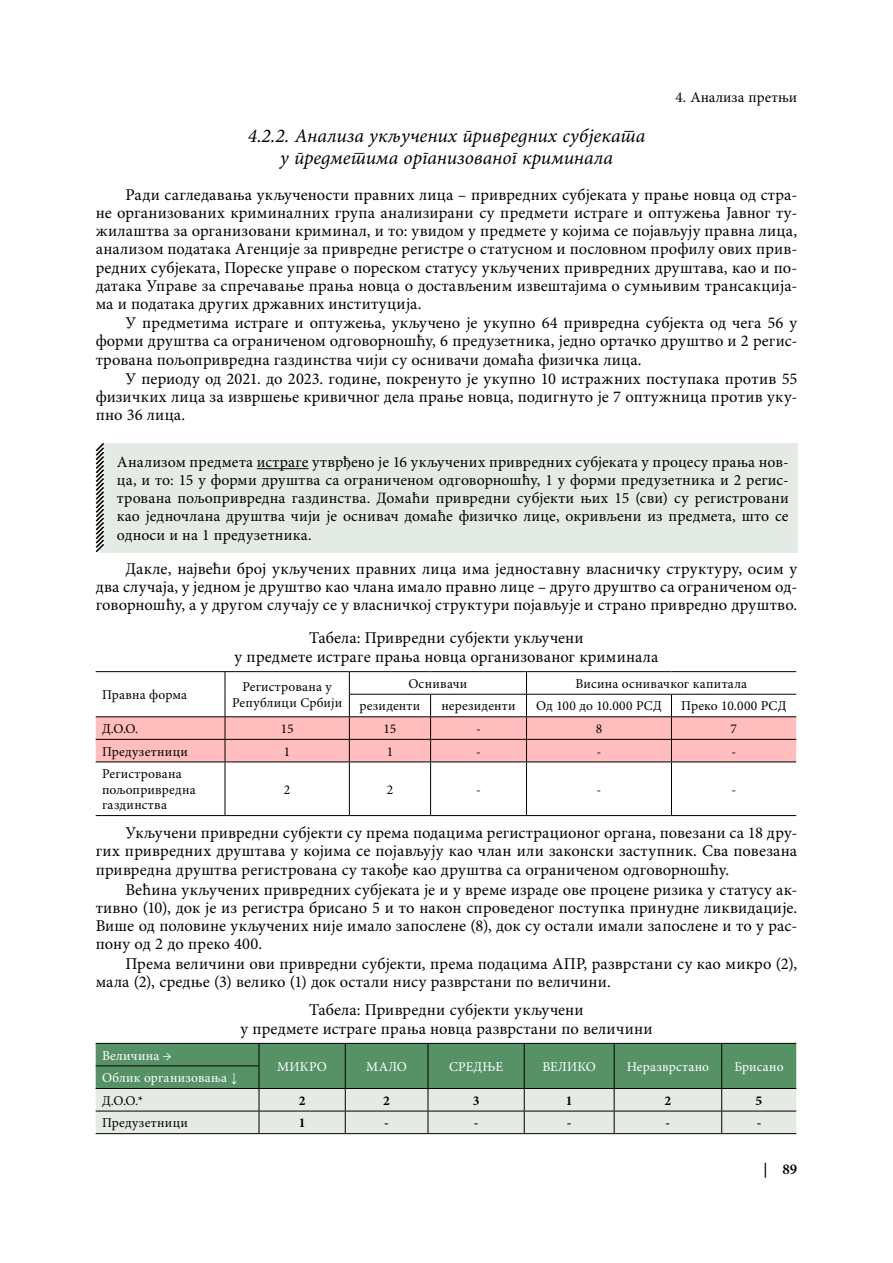
<style>
.page{position:relative;width:893px;height:1263px;background:#fff}
.page>*{position:absolute;margin:0;border:0;box-sizing:border-box;transform-origin:0 0}
.Podnaslov_1{font:italic 19.5px/22.5px "Minion Pro";color:#000;text-align:center}
.Body_-_2{font:16.5px/18.1px "Minion Pro";letter-spacing:.01em;color:#000;text-align:justify}
.Body_text_ST_-1{font:16.5px/18.5px "Minion Pro";letter-spacing:.01em;color:#000;text-align:justify}
.Tabela_naslov{font:16.5px/19px "Minion Pro";letter-spacing:.01em;color:#000;text-align:center}
.t1{font:15.75px/18.1px "Minion Pro";letter-spacing:.015em;color:#000;text-align:justify}
.t2{font:15px "Minion Pro";color:#000}
.t3{font:600 15px "Minion Pro";color:#000}
.Tabela_text{font:13.5px/15.6px "Minion Pro";letter-spacing:.02em;color:#000;text-align:center}
.Tabela_text-2{font:13.5px "Minion Pro";letter-spacing:.015em;color:#fff}
.Tabela_text-3{font:700 13.5px "Minion Pro";color:#000}
.s1{font-weight:700}
.s2{font-family:"Times New Roman"}
</style>
<div class="page">
<div style="left:100px;top:443px;width:697px;height:109px;background:#e4ebe4"></div>
<svg style="left:95px;top:443px;width:11px;height:110px"></svg>
<hr style="left:257px;top:468px;width:52px;height:1px;background:#000">
<hr style="left:96px;top:671px;width:129px;height:1px;background:#000">
<hr style="left:225px;top:671px;width:124px;height:1px;background:#000">
<hr style="left:349px;top:671px;width:82px;height:1px;background:#000">
<hr style="left:431px;top:671px;width:95px;height:1px;background:#000">
<hr style="left:526px;top:671px;width:145px;height:1px;background:#000">
<hr style="left:671px;top:671px;width:125px;height:1px;background:#000">
<hr style="left:96px;top:815px;width:129px;height:1px;background:#000">
<hr style="left:225px;top:815px;width:124px;height:1px;background:#000">
<hr style="left:349px;top:815px;width:82px;height:1px;background:#000">
<hr style="left:431px;top:815px;width:95px;height:1px;background:#000">
<hr style="left:526px;top:815px;width:145px;height:1px;background:#000">
<hr style="left:671px;top:815px;width:125px;height:1px;background:#000">
<svg style="left:96px;top:672px;width:700px;height:90px"></svg>
<hr style="left:225px;top:762px;width:1px;height:53px;background:#000">
<hr style="left:349px;top:762px;width:1px;height:53px;background:#000">
<hr style="left:430px;top:762px;width:1px;height:53px;background:#000">
<hr style="left:526px;top:762px;width:1px;height:53px;background:#000">
<hr style="left:671px;top:762px;width:1px;height:53px;background:#000">
<svg style="left:96px;top:1043px;width:700px;height:91px;background:#94b49c"></svg>
<p class="t2" style="left:676px;top:88px;width:123px">4. Анализа претњи</p>
<p class="Podnaslov_1" style="left:248px;top:125px;width:399px">4.2.2. Анализа укључених привредних субјеката у предметима организованог криминала</p>
<p class="Body_-_2" style="left:96px;top:186px;width:703px;text-indent:30px">Ради сагледавања укључености правних лица – привредних субјеката у прање новца од стра&shy;не организованих криминалних група анализирани су предмети истраге и оптужења Јавног ту&shy;жилаштва за организовани криминал, и то: увидом у предмете у којима се појављују правна лица, анализом података Агенције за привредне регистре о статусном и пословном профилу ових прив&shy;редних субјеката, Пореске управе о пореском статусу укључених привредних друштава, као и по&shy;датака Управе за спречавање прања новца о достављеним извештајима о сумњивим трансакција&shy;ма и података других државних институција.</p>
<p class="Body_-_2" style="left:96px;top:315px;width:703px;text-indent:30px">У предметима истраге и оптужења, укључено је укупно 64 привредна субјекта од чега 56 у форми друштва са ограниченом одговорношћу, 6 предузетника, једно ортачко друштво и 2 регис&shy;трована пољопривредна газдинства чији су оснивачи домаћа физичка лица.</p>
<p class="Body_-_2" style="left:96px;top:370px;width:703px;text-indent:30px">У периоду од 2021. до 2023. године, покренуто је укупно 10 истражних поступака против 55 физичких лица за извршење кривичног дела прање новца, подигнуто је 7 оптужница против уку&shy;пно 36 лица.</p>
<p class="t1" style="left:117px;top:454px;width:673px">Анализом предмета истраге утврђено је 16 укључених привредних субјеката у процесу прања нов&shy;ца, и то: 15 у форми друштва са ограниченом одговорношћу, 1 у форми предузетника и 2 регис&shy;трована пољопривредна газдинства. Домаћи привредни субјекти њих 15 (сви) су регистровани као једночлана друштва чији је оснивач домаће физичко лице, окривљени из предмета, што се односи и на 1 предузетника.</p>
<p class="Body_text_ST_-1" style="left:96px;top:560px;width:703px;text-indent:30px">Дакле, највећи број укључених правних лица има једноставну власничку структуру, осим у два случаја, у једном је друштво као члана имало правно лице – друго друштво са ограниченом од&shy;говорношћу, а у другом случају се у власничкој структури појављује и страно привредно друштво.</p>
<p class="Tabela_naslov" style="left:235px;top:629px;width:425px">Табела: Привредни субјекти укључени<br>у предмете истраге прања новца организованог криминала</p>
<p class="Tabela_text" style="left:102px;top:687px;width:87px">Правна форма</p>
<p class="Tabela_text" style="left:232px;top:680px;width:112px">Регистрована у<br>Републици Србији</p>
<p class="Tabela_text" style="left:408px;top:676px;width:61px">Оснивачи</p>
<p class="Tabela_text" style="left:576px;top:676px;width:173px">Висина оснивачког капитала</p>
<p class="Tabela_text" style="left:359px;top:699px;width:62px">резиденти</p>
<p class="Tabela_text" style="left:441px;top:699px;width:76px">нерезиденти</p>
<p class="Tabela_text" style="left:536px;top:699px;width:127px">Од 100 до 10.000 РСД</p>
<p class="Tabela_text" style="left:681px;top:699px;width:107px">Преко 10.000 РСД</p>
<p class="Tabela_text" style="left:102px;top:721px;width:38px">Д.О.О.</p>
<p class="Tabela_text" style="left:281px;top:721px;width:14px">15</p>
<p class="Tabela_text" style="left:384px;top:721px;width:14px">15</p>
<p class="Tabela_text" style="left:476px;top:721px;width:6px">-</p>
<p class="Tabela_text" style="left:596px;top:721px;width:8px">8</p>
<p class="Tabela_text" style="left:731px;top:721px;width:8px">7</p>
<p class="Tabela_text" style="left:102px;top:744px;width:87px">Предузетници</p>
<p class="Tabela_text" style="left:284px;top:744px;width:8px">1</p>
<p class="Tabela_text" style="left:387px;top:744px;width:8px">1</p>
<p class="Tabela_text" style="left:476px;top:744px;width:6px">-</p>
<p class="Tabela_text" style="left:597px;top:744px;width:6px">-</p>
<p class="Tabela_text" style="left:731px;top:744px;width:6px">-</p>
<p class="Tabela_text" style="left:102px;top:766px;width:95px;text-align:left">Регистрована пољопривредна газдинства</p>
<p class="Tabela_text" style="left:284px;top:782px;width:8px">2</p>
<p class="Tabela_text" style="left:387px;top:782px;width:8px">2</p>
<p class="Tabela_text" style="left:476px;top:782px;width:6px">-</p>
<p class="Tabela_text" style="left:597px;top:782px;width:6px">-</p>
<p class="Tabela_text" style="left:731px;top:782px;width:6px">-</p>
<p class="Body_text_ST_-1" style="left:96px;top:824px;width:703px;text-indent:30px">Укључени привредни субјекти су према подацима регистрационог органа, повезани са 18 дру&shy;гих привредних друштава у којима се појављују као члан или законски заступник. Сва повезана привредна друштва регистрована су такође као друштва са ограниченом одговорношћу.</p>
<p class="Body_-_2" style="left:96px;top:881px;width:703px;text-indent:30px">Већина укључених привредних субјеката је и у време израде ове процене ризика у статусу ак&shy;тивно (10), док је из регистра брисано 5 и то након спроведеног поступка принудне ликвидације.<br>Више од половине укључених није имало запослене (8), док су остали имали запослене и то у рас&shy;пону од 2 до преко 400.</p>
<p class="Body_-_2" style="left:96px;top:955px;width:703px;text-indent:30px">Према величини ови привредни субјекти, према подацима АПР, разврстани су као микро (2), мала (2), средње (3) велико (1) док остали нису разврстани по величини.</p>
<p class="Tabela_naslov" style="left:240px;top:1001px;width:414px">Табела: Привредни субјекти укључени<br>у предмете истраге прања новца разврстани по величини</p>
<p class="Tabela_text-2" style="left:102px;top:1047px;width:71px">Величина <span class="s1">→</span></p>
<p class="Tabela_text-2" style="left:277px;top:1058px;width:51px">МИКРО</p>
<p class="Tabela_text-2" style="left:366px;top:1058px;width:42px">МАЛО</p>
<p class="Tabela_text-2" style="left:449px;top:1058px;width:55px">СРЕДЊЕ</p>
<p class="Tabela_text-2" style="left:542px;top:1058px;width:55px">ВЕЛИКО</p>
<p class="Tabela_text-2" style="left:627px;top:1058px;width:84px">Неразврстано</p>
<p class="Tabela_text-2" style="left:734px;top:1058px;width:51px">Брисано</p>
<p class="Tabela_text-2" style="left:102px;top:1070px;width:137px">Облик организовања <span class="s2">↓</span></p>
<p class="Tabela_text" style="left:102px;top:1093px;width:43px">Д.О.О.*</p>
<p class="Tabela_text-3" style="left:299px;top:1092px;width:8px">2</p>
<p class="Tabela_text-3" style="left:383px;top:1092px;width:8px">2</p>
<p class="Tabela_text-3" style="left:473px;top:1092px;width:8px">3</p>
<p class="Tabela_text-3" style="left:566px;top:1092px;width:8px">1</p>
<p class="Tabela_text-3" style="left:665px;top:1092px;width:8px">2</p>
<p class="Tabela_text-3" style="left:756px;top:1092px;width:8px">5</p>
<p class="Tabela_text" style="left:102px;top:1116px;width:87px">Предузетници</p>
<p class="Tabela_text-3" style="left:299px;top:1115px;width:8px">1</p>
<p class="Tabela_text-3" style="left:384px;top:1115px;width:6px">-</p>
<p class="Tabela_text-3" style="left:474px;top:1115px;width:6px">-</p>
<p class="Tabela_text-3" style="left:567px;top:1115px;width:6px">-</p>
<p class="Tabela_text-3" style="left:666px;top:1115px;width:6px">-</p>
<p class="Tabela_text-3" style="left:757px;top:1115px;width:6px">-</p>
<p class="t3" style="left:763px;top:1160px;width:35px">| 89</p>
</div>
